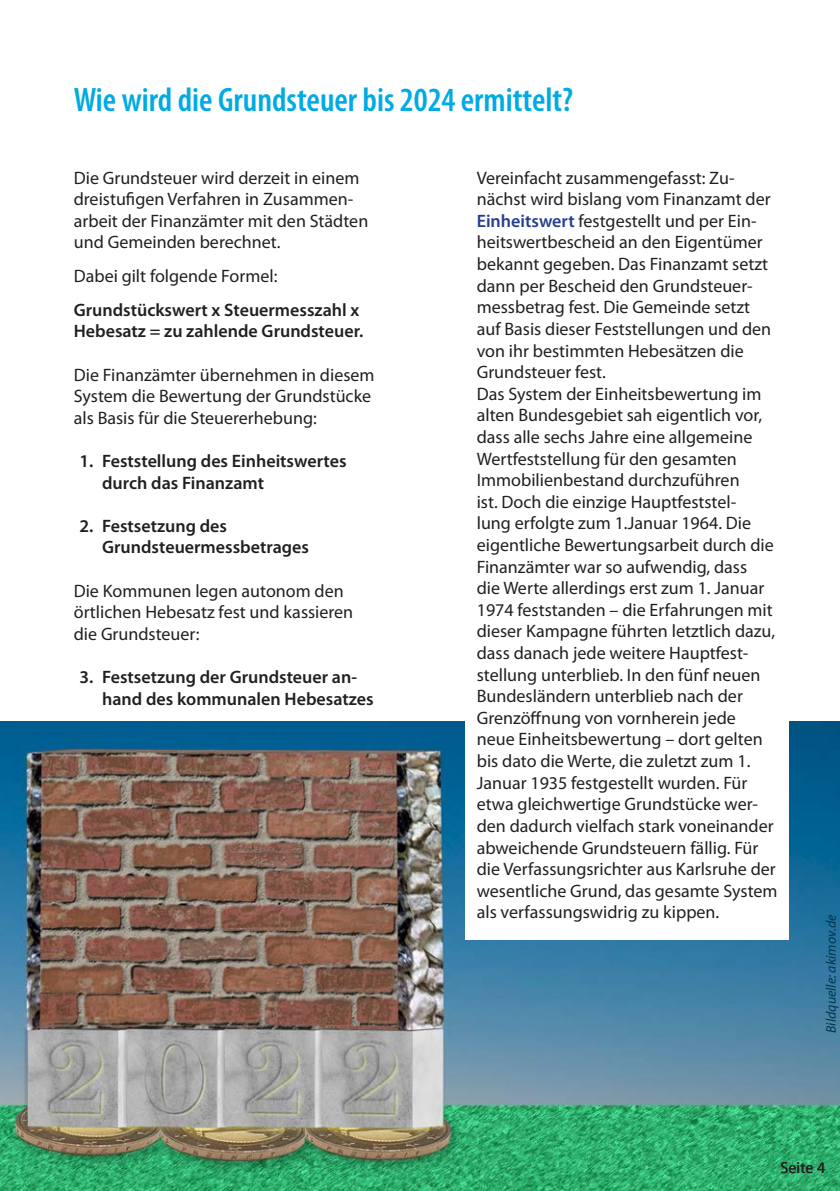
<style>
.page{position:relative;width:840px;height:1191px;background:#fff}
.page>*{position:absolute;margin:0;border:0;box-sizing:border-box;transform-origin:0 0}
.RdW_-_Ü_Kapitel{font:600 condensed 34px "Myriad Pro";color:#00abe5}
.RdW_-_S00_Fliesstext{font:18px/21.6px "Myriad Pro";color:#231f20}
.RdW_-_S00_Fliesstext-2{font:600 18px/21.6px "Myriad Pro";color:#231f20}
.t1{font:16px "Myriad Pro";color:#231f20}
.RdW_-_S08_Fußnote_07{font:italic 14px "Myriad Pro";color:#00374d}
.s1{font-weight:600;color:#253f8e}
</style>
<div class="page">
<img style="left:0;top:721px;width:839px;height:470px">
<div style="left:465px;top:170px;width:323px;height:770px;background:#fff"></div>
<p class="RdW_-_Ü_Kapitel" style="left:74px;top:78px;width:500px">Wie wird die Grundsteuer bis 2024 ermittelt?</p>
<p class="RdW_-_S00_Fliesstext" style="left:74px;top:166px;width:296px">Die Grundsteuer wird derzeit in einem dreistufigen Verfahren in Zusammen&shy;arbeit der Finanzämter mit den Städten und Gemeinden berechnet.</p>
<p class="RdW_-_S00_Fliesstext" style="left:74px;top:265px;width:205px">Dabei gilt folgende Formel:</p>
<p class="RdW_-_S00_Fliesstext-2" style="left:74px;top:298px;width:291px">Grundstückswert x Steuermesszahl x<br>Hebesatz = zu zahlende Grundsteuer.</p>
<p class="RdW_-_S00_Fliesstext" style="left:74px;top:363px;width:302px">Die Finanzämter übernehmen in diesem<br>System die Bewertung der Grundstücke als Basis für die Steuererhebung:</p>
<p class="RdW_-_S00_Fliesstext-2" style="left:102px;top:449px;width:246px;text-indent:-23px">1. Feststellung des Einheitswertes durch das Finanzamt</p>
<p class="RdW_-_S00_Fliesstext-2" style="left:102px;top:514px;width:208px;text-indent:-23px">2. Festsetzung des<br>Grundsteuermessbetrages</p>
<p class="RdW_-_S00_Fliesstext" style="left:74px;top:579px;width:281px">Die Kommunen legen autonom den örtlichen Hebesatz fest und kassieren die Grundsteuer:</p>
<p class="RdW_-_S00_Fliesstext-2" style="left:102px;top:665px;width:273px;text-indent:-23px">3. Festsetzung der Grundsteuer an&shy;hand des kommunalen Hebesatzes</p>
<p class="RdW_-_S00_Fliesstext" style="left:476px;top:166px;width:296px">Vereinfacht zusammengefasst: Zu&shy;nächst wird bislang vom Finanzamt der <span class="s1">Einheitswert</span> festgestellt und per Ein&shy;heitswertbescheid an den Eigentümer bekannt gegeben. Das Finanzamt setzt dann per Bescheid den Grundsteuer&shy;messbetrag fest. Die Gemeinde setzt auf Basis dieser Feststellungen und den von ihr bestimmten Hebesätzen die Grundsteuer fest.</p>
<p class="RdW_-_S00_Fliesstext" style="left:476px;top:382px;width:302px">Das System der Einheitsbewertung im alten Bundesgebiet sah eigentlich vor, dass alle sechs Jahre eine allgemeine Wertfeststellung für den gesamten Immobilienbestand durchzuführen<br>ist. Doch die einzige Hauptfeststel-<br>lung erfolgte zum 1.Januar 1964. Die eigentliche Bewertungsarbeit durch die Finanzämter war so aufwendig, dass<br>die Werte allerdings erst zum 1. Januar 1974 feststanden – die Erfahrungen mit dieser Kampagne führten letztlich dazu, dass danach jede weitere Hauptfest&shy;stellung unterblieb. In den fünf neuen Bundesländern unterblieb nach der Grenzöffnung von vornherein jede neue Einheitsbewertung – dort gelten bis dato die Werte, die zuletzt zum 1.<br>Januar 1935 festgestellt wurden. Für etwa gleichwertige Grundstücke wer&shy;den dadurch vielfach stark voneinander abweichende Grundsteuern fällig. Für die Verfassungsrichter aus Karlsruhe der wesentliche Grund, das gesamte System als verfassungswidrig zu kippen.</p>
<p class="RdW_-_S08_Fußnote_07" style="left:821px;top:1032px;width:120px;rotate:-90deg">Bildquelle: akimov.de</p>
<p class="t1" style="left:780px;top:1157px;width:46px">Seite 4</p>
</div>
